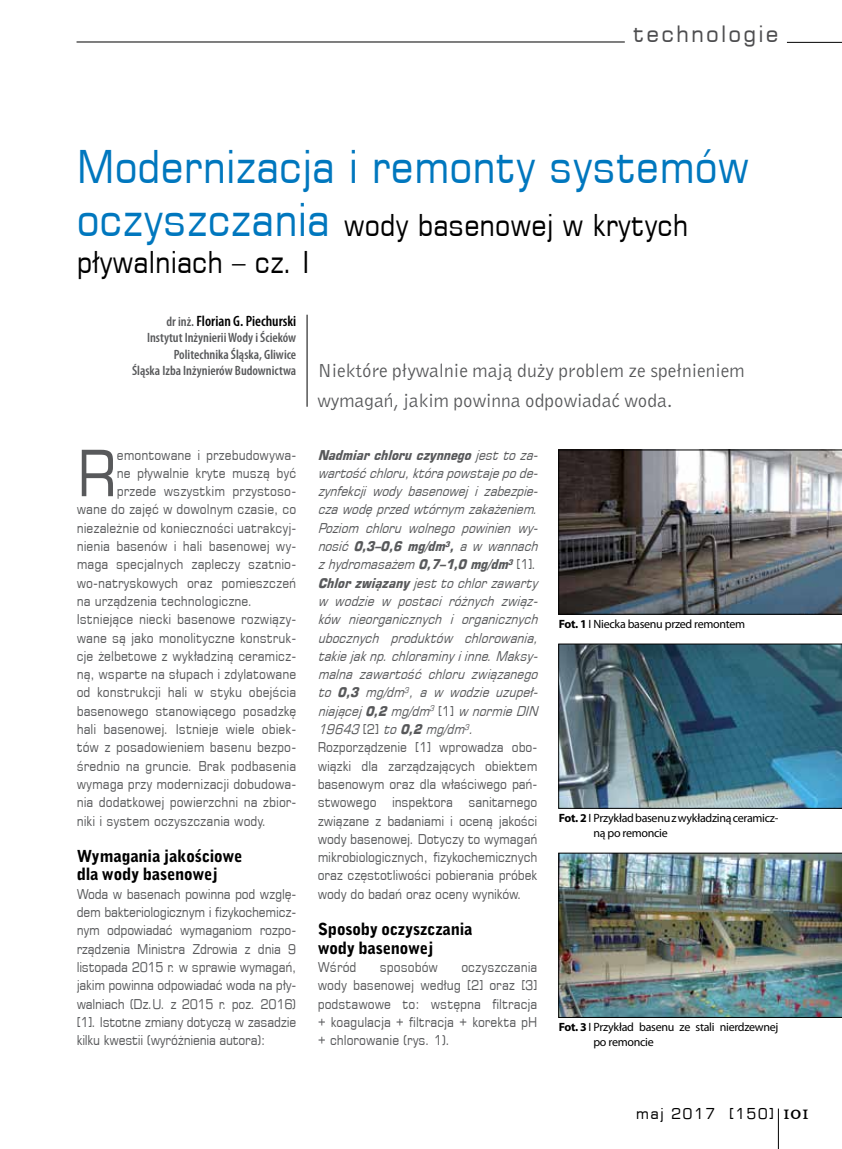
<style>
.page{position:relative;width:842px;height:1149px;background:#fff}
.page>*{position:absolute;margin:0;border:0;box-sizing:border-box;transform-origin:0 0}
.t1{font:63.75px "Square 721 TL";color:#58595b;scale:.9 1}
.t2{font:45px "Square 721 TL";color:#0077be;scale:.9 1}
.t3{font:30px/37.5px "Square 721 TL";color:#000;scale:.9 1}
.t4{font:22.5px "Square 721 TL";letter-spacing:.095em;color:#4d4d4f}
.t5{font:19.5px/30px "Bell Gothic";color:#58595b}
.t6{font:900 16.5px/18.3px "Bell Gothic";letter-spacing:-.01em;color:#000}
.t7{font:600 condensed 15px "Myriad Pro";color:#000}
.t8{font:15px "Square 721 TL";letter-spacing:.08em;color:#000}
.t9{font:13.5px/18.3px "Square 721 TL";color:#58595b;text-align:justify;scale:.9 1}
.t10{font:italic 13.5px/18.3px "Square 721 TL";color:#58595b;scale:.9 1}
.t11{font:600 condensed 13.5px/16.5px "Myriad Pro";color:#58595b;text-align:right}
.t12{font:12px/15px "Myriad Pro";letter-spacing:-.025em;color:#000}
.s1{font-size:45px;color:#0077be}
.s2{font-size:13.5px;color:#58595b}
.s3{font-weight:700}
.s4{font-style:normal}
.s5{font-family:"High Tower Text";font-size:24px}
</style>
<div class="page">
<hr style="left:778px;top:1108px;width:1px;height:40px;background:#000">
<hr style="left:787px;top:42px;width:55px;height:1px;background:#000">
<hr style="left:77px;top:42px;width:548px;height:1px;background:#000">
<hr style="left:307px;top:314px;width:1px;height:92px;background:#000">
<img style="left:558px;top:449px;width:284px;height:165px">
<img style="left:558px;top:852px;width:284px;height:165px">
<img style="left:558px;top:643px;width:284px;height:165px">
<h3 class="t4" style="left:633px;top:20px;width:147px">technologie</h3>
<h2 class="t2" style="left:77px;top:138px;width:749px">Modernizacja i remonty systemów</h2>
<h3 class="t3" style="left:77px;top:205px;width:681px"><span class="s1">oczyszczania</span> wody basenowej w krytych pływalniach – cz. I</h3>
<p class="t7" style="left:166px;top:311px;width:131px"><span class="s2">dr inż.</span> Florian G. Piechurski</p>
<p class="t11" style="left:132px;top:329px;width:166px">Instytut Inżynierii Wody i Ścieków<br>Politechnika Śląska, Gliwice<br>Śląska Izba Inżynierów Budownictwa</p>
<h1 class="t1" style="left:77px;top:432px;width:46px">R</h1>
<p class="t9" style="left:117px;top:445px;width:201px">emontowane i przebudowywa-</p>
<p class="t9" style="left:117px;top:463px;width:201px">ne pływalnie kryte muszą być</p>
<p class="t9" style="left:117px;top:481px;width:201px">przede wszystkim przystoso-</p>
<p class="t9" style="left:77px;top:500px;width:245px">wane do zajęć w dowolnym czasie, co</p>
<p class="t9" style="left:77px;top:518px;width:245px">niezależnie od konieczności uatrakcyj-</p>
<p class="t9" style="left:77px;top:536px;width:245px">nienia basenów i hali basenowej wy-</p>
<p class="t9" style="left:77px;top:555px;width:245px">maga specjalnych zapleczy szatnio-</p>
<p class="t9" style="left:77px;top:573px;width:245px">wo-natryskowych oraz pomieszczeń</p>
<p class="t9" style="left:77px;top:591px;width:197px">na urządzenia technologiczne.</p>
<p class="t9" style="left:77px;top:609px;width:245px">Istniejące niecki basenowe rozwiązy-</p>
<p class="t9" style="left:77px;top:628px;width:245px">wane są jako monolityczne konstruk-</p>
<p class="t9" style="left:77px;top:646px;width:245px">cje żelbetowe z wykładziną ceramicz-</p>
<p class="t9" style="left:77px;top:664px;width:245px">ną, wsparte na słupach i zdylatowane</p>
<p class="t9" style="left:77px;top:683px;width:245px">od konstrukcji hali w styku obejścia</p>
<p class="t9" style="left:77px;top:701px;width:245px">basenowego stanowiącego posadzkę</p>
<p class="t9" style="left:77px;top:719px;width:245px">hali basenowej. Istnieje wiele obiek-</p>
<p class="t9" style="left:77px;top:737px;width:245px">tów z posadowieniem basenu bezpo-</p>
<p class="t9" style="left:77px;top:756px;width:245px">średnio na gruncie. Brak podbasenia</p>
<p class="t9" style="left:77px;top:774px;width:245px">wymaga przy modernizacji dobudowa-</p>
<p class="t9" style="left:77px;top:792px;width:245px">nia dodatkowej powierzchni na zbior-</p>
<p class="t9" style="left:77px;top:811px;width:212px">niki i system oczyszczania wody.</p>
<p class="t6" style="left:77px;top:847px;width:167px">Wymagania jakościowe dla wody basenowej</p>
<p class="t9" style="left:77px;top:884px;width:245px">Woda w basenach powinna pod wzglę&shy;dem bakteriologicznym i fizykochemicz&shy;nym odpowiadać wymaganiom rozpo&shy;rządzenia Ministra Zdrowia z dnia 9 listopada 2015 r. w sprawie wymagań, jakim powinna odpowiadać woda na pły&shy;walniach (Dz.U. z 2015 r. poz. 2016) [1]. Istotne zmiany dotyczą w zasadzie kilku kwestii (wyróżnienia autora):</p>
<h3 class="t5" style="left:318px;top:355px;width:429px">Niektóre pływalnie mają duży problem ze spełnieniem wymagań, jakim powinna odpowiadać woda.</h3>
<p class="t10" style="left:318px;top:445px;width:251px"><span class="s3">Nadmiarchloruczynnego</span>jesttoza&shy;wartośćchloru,którapowstajepode&shy;zynfekcji wody basenowej i zabezpie&shy;czawodęprzedwtórnym zakażeniem.<br>Poziom chloru wolnego powinien wy&shy;nosić <span class="s3">0,3–0,6 mg/dm</span><sup>3</sup><span class="s3">,</span> a w wannach zhydromasażem <span class="s3">0,7–1,0mg/dm</span><sup>3</sup> <span class="s4">[ 1 ] .<br></span><span class="s3">Chlorzwiązany</span>jesttochlorzawarty w wodzie w postaci różnych związ&shy;ków nieorganicznych i organicznych ubocznych produktów chlorowania, takiejaknp.chloraminyiinne.Maksy&shy;malna zawartość chloru związanego to <span class="s3">0,3</span> mg/dm<sup>3</sup>, a w wodzie uzupeł&shy;niającej<span class="s3">0,2</span> mg/dm<sup>3</sup> <span class="s4">[ 1 ]</span> w normieDIN 19643<span class="s4">[ 2 ]</span> to<span class="s3">0,2</span> mg/dm<sup>3</sup>.<br><span class="s4">Rozporządzenie [1] wprowadza obo&shy;wiązki dla zarządzających obiektem basenowym oraz dla właściwego pań&shy;stwowego inspektora sanitarnego związane z badaniami i oceną jakości wody basenowej. Dotyczy to wymagań mikrobiologicznych, fizykochemicznych oraz częstotliwości pobierania próbek wody do badań oraz oceny wyników.</span></p>
<p class="t6" style="left:318px;top:920px;width:156px">Sposoby oczyszczania wody basenowej</p>
<p class="t9" style="left:318px;top:957px;width:45px">Wśród</p>
<p class="t9" style="left:380px;top:957px;width:66px">sposobów</p>
<p class="t9" style="left:318px;top:957px;width:246px;text-indent:144px">oczyszczania wody basenowej według [2] oraz [3] podstawowe to: wstępna filtracja + koagulacja + filtracja + korekta pH + chlorowanie (rys. 1).</p>
<p class="t12" style="left:559px;top:615px;width:188px"><span class="s3">Fot. 1</span> Ι Niecka basenu przed remontem</p>
<p class="t12" style="left:593px;top:809px;width:186px;text-indent:-35px"><span class="s3">Fot. 2</span> Ι Przykład basenu z wykładziną ceramicz&shy;ną po remoncie</p>
<p class="t12" style="left:593px;top:1018px;width:186px;text-indent:-35px"><span class="s3">Fot. 3</span> Ι Przykład basenu ze stali nierdzewnej po remoncie</p>
<p class="t8" style="left:636px;top:1103px;width:175px">maj 2017 [150] <span class="s5">101</span></p>
</div>
